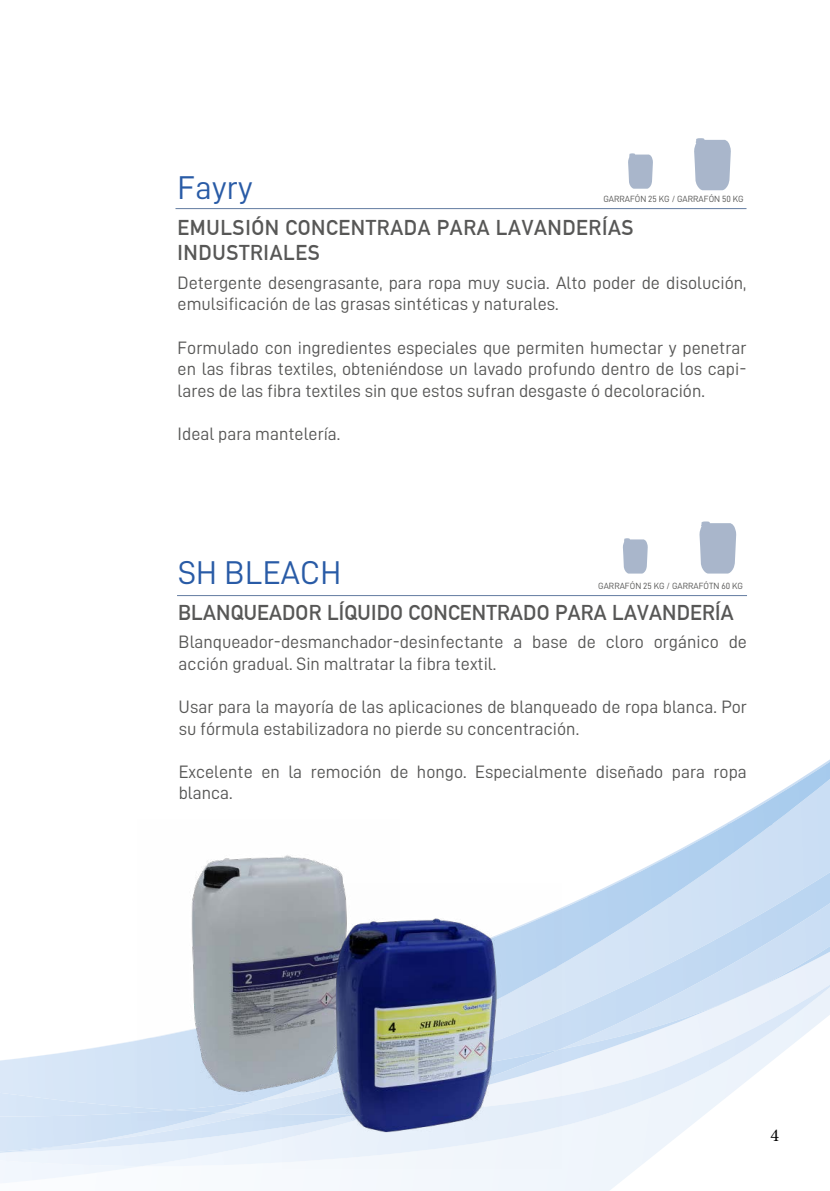
<style>
.page{position:relative;width:830px;height:1191px;background:#fff}
.page>*{position:absolute;margin:0;border:0;box-sizing:border-box;transform-origin:0 0}
.t1{font:33px "D DIN";letter-spacing:.005em;color:#295ba6}
.t2{font:700 21px/25.2px "DIN Alternate";letter-spacing:.03em;color:#575756}
.t3{font:700 21px "DIN Alternate";letter-spacing:.01em;color:#575756}
.t4{font:18px/21.6px "D DIN";color:#575756}
.t5{font:18px "Minion Pro";color:#000}
.t6{font:9px "D DIN";color:#575756}
</style>
<div class="page">
<div style="left:305px;top:1166px;width:335px;height:25px;background:#f2f7fc"></div>
<div style="left:772px;top:760px;width:57px;height:112px;background:#ccdff4"></div>
<div style="left:0;top:1152px;width:282px;height:14px;background:#eef5fc"></div>
<img style="left:561px;top:872px;width:268px;height:208px">
<img style="left:561px;top:895px;width:110px;height:73px">
<img style="left:587px;top:824px;width:185px;height:73px">
<img style="left:726px;top:761px;width:103px;height:64px">
<div style="left:0;top:1092px;width:138px;height:18px;background:#d5e5f7"></div>
<img style="left:0;top:1110px;width:220px;height:41px">
<img style="left:0;top:1144px;width:72px;height:8px">
<hr style="left:175px;top:208px;width:571px;height:1px;background:#6a82a5">
<hr style="left:177px;top:595px;width:569px;height:1px;background:#6a82a5">
<svg style="left:694px;top:138px;width:37px;height:52px;background:#b2bdd0"></svg>
<svg style="left:699px;top:521px;width:36px;height:52px;background:#b1bdd0"></svg>
<svg style="left:628px;top:153px;width:24px;height:36px"></svg>
<svg style="left:623px;top:538px;width:24px;height:35px"></svg>
<img style="left:138px;top:855px;width:205px;height:265px">
<img style="left:282px;top:883px;width:279px;height:285px">
<h1 class="t1" style="left:177px;top:169px;width:76px">Fayry</h1>
<p class="t2" style="left:177px;top:213px;width:457px">EMULSIÓN CONCENTRADA PARA LAVANDERÍAS<br>INDUSTRIALES</p>
<p class="t4" style="left:177px;top:271px;width:570px">Detergente desengrasante, para ropa muy sucia. Alto poder de disolución, emulsificación de las grasas sintéticas y naturales.</p>
<p class="t4" style="left:177px;top:336px;width:570px;text-align:justify">Formulado con ingredientes especiales que permiten humectar y penetrar en las fibras textiles, obteniéndose un lavado profundo dentro de los capi&shy;lares de las fibra textiles sin que estos sufran desgaste ó decoloración.</p>
<p class="t4" style="left:177px;top:423px;width:164px">Ideal para mantelería.</p>
<p class="t6" style="left:603px;top:194px;width:142px">GARRAFÓN 25 KG / GARRAFÓN 50 KG</p>
<h1 class="t1" style="left:178px;top:554px;width:164px">SH BLEACH</h1>
<p class="t3" style="left:178px;top:596px;width:556px">BLANQUEADOR LÍQUIDO CONCENTRADO PARA LAVANDERÍA</p>
<p class="t4" style="left:178px;top:631px;width:569px">Blanqueador-desmanchador-desinfectante a base de cloro orgánico de acción gradual. Sin maltratar la fibra textil.</p>
<p class="t4" style="left:178px;top:695px;width:569px">Usar para la mayoría de las aplicaciones de blanqueado de ropa blanca. Por su fórmula estabilizadora no pierde su concentración.</p>
<p class="t4" style="left:178px;top:760px;width:569px">Excelente en la remoción de hongo. Especialmente diseñado para ropa blanca.</p>
<p class="t6" style="left:598px;top:580px;width:146px">GARRAFÓN 25 KG / GARRAFÓTN 60 KG</p>
<p class="t5" style="left:770px;top:1122px;width:10px">4</p>
</div>
